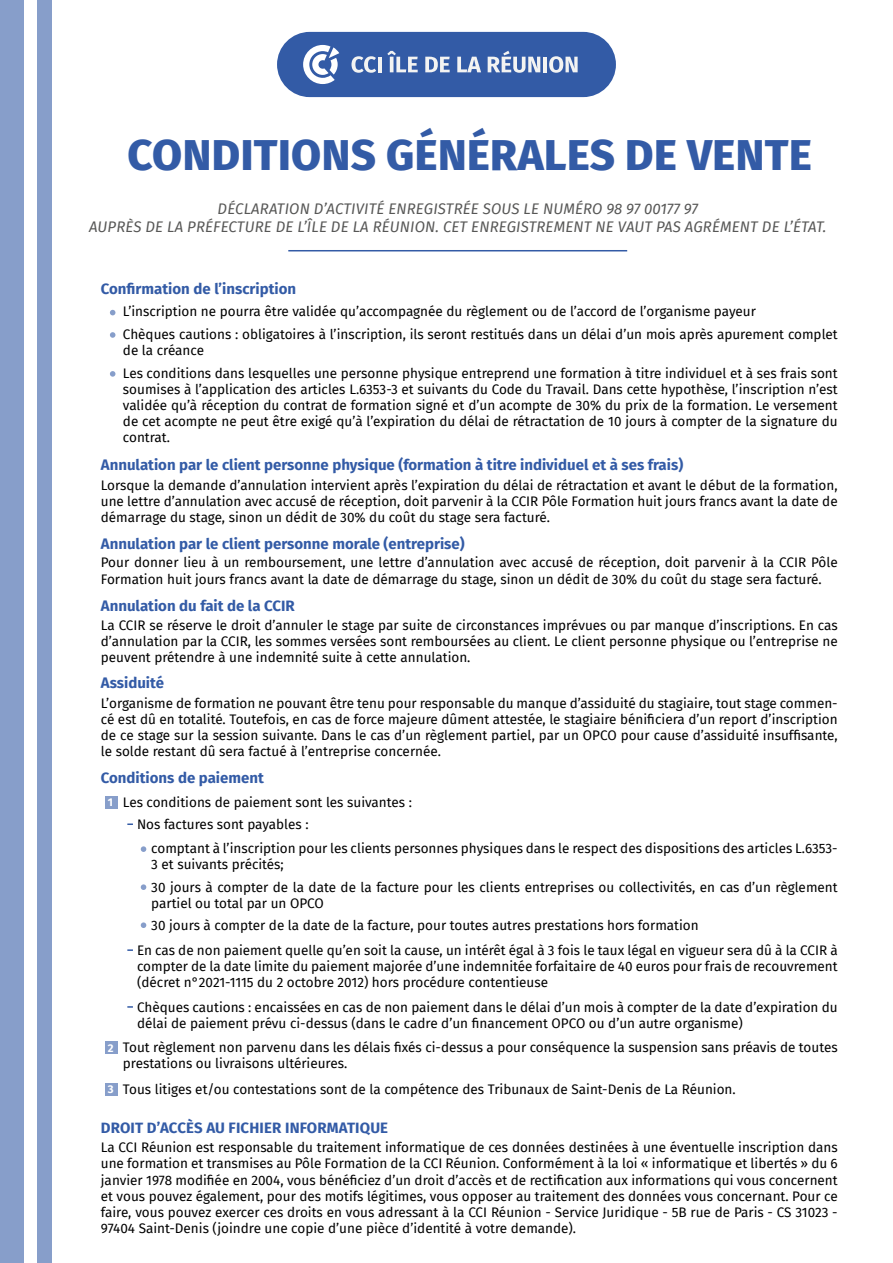
<style>
.page{position:relative;width:893px;height:1263px;background:#fff}
.page>*{position:absolute;margin:0;border:0;box-sizing:border-box;transform-origin:0 0}
.t1{font:800 43.5px "Fira Sans";letter-spacing:.01em;color:#335ba6}
.t2{font:700 15px "Fira Sans";color:#335ba6}
.t3{font:italic 15px/18px "Fira Sans";letter-spacing:.01em;color:#575756;text-align:center}
.t4{font:13.5px/16.2px "Fira Sans";color:#000}
.t5{font:700 11.25px "Fira Sans";color:#fff}
.s1{font-weight:700;font-size:11.25px;color:#fff}
</style>
<div class="page">
<div style="left:105px;top:796px;width:12px;height:13px;background:#879eca"></div>
<div style="left:277px;top:32px;width:339px;height:65px;background:#335ba6;border-radius:33px"></div>
<svg style="left:303px;top:45px;width:36px;height:39px"></svg>
<svg style="left:351px;top:56px;width:25px;height:17px"></svg>
<hr style="left:378px;top:57px;width:3px;height:15px;background:#f3f3f2">
<svg style="left:387px;top:51px;width:31px;height:21px"></svg>
<svg style="left:425px;top:57px;width:25px;height:15px"></svg>
<svg style="left:457px;top:57px;width:24px;height:15px"></svg>
<svg style="left:488px;top:51px;width:52px;height:22px"></svg>
<hr style="left:543px;top:57px;width:4px;height:15px;background:#f3f3f2">
<svg style="left:549px;top:56px;width:29px;height:17px"></svg>
<div style="left:0;top:0;width:24px;height:1263px;background:#879eca"></div>
<div style="left:37px;top:0;width:15px;height:1263px;background:#879eca"></div>
<hr style="left:288px;top:250px;width:339px;height:1px;background:#335ba6">
<svg style="left:110px;top:310px;width:5px;height:5px"></svg>
<svg style="left:110px;top:332px;width:5px;height:6px"></svg>
<svg style="left:110px;top:371px;width:5px;height:6px"></svg>
<svg style="left:141px;top:846px;width:5px;height:6px"></svg>
<svg style="left:141px;top:884px;width:5px;height:6px"></svg>
<svg style="left:141px;top:922px;width:5px;height:6px"></svg>
<svg style="left:127px;top:823px;width:6px;height:2px"></svg>
<svg style="left:127px;top:949px;width:6px;height:2px"></svg>
<svg style="left:127px;top:1006px;width:6px;height:2px"></svg>
<div style="left:105px;top:1041px;width:12px;height:12px;background:#879eca"></div>
<div style="left:105px;top:1083px;width:12px;height:12px;background:#879eca"></div>
<h1 class="t1" style="left:128px;top:117px;width:686px">CONDITIONS GÉNÉRALES DE VENTE</h1>
<p class="t3" style="left:89px;top:199px;width:739px">DÉCLARATION D’ACTIVITÉ ENREGISTRÉE SOUS LE NUMÉRO 98 97 00177 97<br>AUPRÈS DE LA PRÉFECTURE DE L’ÎLE DE LA RÉUNION. CET ENREGISTREMENT NE VAUT PAS AGRÉMENT DE L’ÉTAT.</p>
<p class="t2" style="left:101px;top:276px;width:197px">Confirmation de l’inscription</p>
<p class="t4" style="left:123px;top:300px;width:716px;line-height:22.5px">L’inscription ne pourra être validée qu’accompagnée du règlement ou de l’accord de l’organisme payeur<br>Chèques cautions : obligatoires à l’inscription, ils seront restitués dans un délai d’un mois après apurement complet</p>
<p class="t4" style="left:123px;top:339px;width:716px;line-height:22.5px">de la créance<br>Les conditions dans lesquelles une personne physique entreprend une formation à titre individuel et à ses frais sont</p>
<p class="t4" style="left:123px;top:381px;width:716px;text-align:justify">soumises à l’application des articles L.6353-3 et suivants du Code du Travail. Dans cette hypothèse, l’inscription n’est validée qu’à réception du contrat de formation signé et d’un acompte de 30% du prix de la formation. Le versement de cet acompte ne peut être exigé qu’à l’expiration du délai de rétractation de 10 jours à compter de la signature du contrat.</p>
<p class="t2" style="left:101px;top:452px;width:584px">Annulation par le client personne physique (formation à titre individuel et à ses frais)</p>
<p class="t4" style="left:101px;top:477px;width:738px;text-align:justify">Lorsque la demande d’annulation intervient après l’expiration du délai de rétractation et avant le début de la formation, une lettre d’annulation avec accusé de réception, doit parvenir à la CCIR Pôle Formation huit jours francs avant la date de démarrage du stage, sinon un dédit de 30% du coût du stage sera facturé.</p>
<p class="t2" style="left:101px;top:531px;width:365px">Annulation par le client personne morale (entreprise)</p>
<p class="t4" style="left:101px;top:554px;width:738px">Pour donner lieu à un remboursement, une lettre d’annulation avec accusé de réception, doit parvenir à la CCIR Pôle<br>Formation huit jours francs avant la date de démarrage du stage, sinon un dédit de 30% du coût du stage sera facturé.</p>
<p class="t2" style="left:101px;top:593px;width:195px">Annulation du fait de la CCIR</p>
<p class="t4" style="left:101px;top:617px;width:738px;text-align:justify">La CCIR se réserve le droit d’annuler le stage par suite de circonstances imprévues ou par manque d’inscriptions. En cas d’annulation par la CCIR, les sommes versées sont remboursées au client. Le client personne physique ou l’entreprise ne peuvent prétendre à une indemnité suite à cette annulation.</p>
<p class="t2" style="left:101px;top:670px;width:65px">Assiduité</p>
<p class="t4" style="left:101px;top:695px;width:738px;text-align:justify">L’organisme de formation ne pouvant être tenu pour responsable du manque d’assiduité du stagiaire, tout stage commen&shy;cé est dû en totalité. Toutefois, en cas de force majeure dûment attestée, le stagiaire bénificiera d’un report d’inscription de ce stage sur la session suivante. Dans le cas d’un règlement partiel, par un OPCO pour cause d’assiduité insuffisante, le solde restant dû sera factué à l’entreprise concernée.</p>
<p class="t2" style="left:101px;top:765px;width:164px">Conditions de paiement</p>
<p class="t4" style="left:137px;top:791px;width:276px;line-height:22px;text-indent:-29px"><span class="s1">1</span> Les conditions de paiement sont les suivantes :<br>Nos factures sont payables :</p>
<p class="t4" style="left:151px;top:840px;width:688px">comptant à l’inscription pour les clients personnes physiques dans le respect des dispositions des articles L.6353-<br>3 et suivants précités;</p>
<p class="t4" style="left:151px;top:878px;width:688px">30 jours à compter de la date de la facture pour les clients entreprises ou collectivités, en cas d’un règlement partiel ou total par un OPCO</p>
<p class="t4" style="left:137px;top:913px;width:702px;line-height:24.3px;text-indent:14px">30 jours à compter de la date de la facture, pour toutes autres prestations hors formation<br>En cas de non paiement quelle qu’en soit la cause, un intérêt égal à 3 fois le taux légal en vigueur sera dû à la CCIR à</p>
<p class="t4" style="left:137px;top:958px;width:702px">compter de la date limite du paiement majorée d’une indemnitée forfaitaire de 40 euros pour frais de recouvrement (décret n°2021-1115 du 2 octobre 2012) hors procédure contentieuse</p>
<p class="t4" style="left:137px;top:998px;width:702px">Chèques cautions : encaissées en cas de non paiement dans le délai d’un mois à compter de la date d’expiration du délai de paiement prévu ci-dessus (dans le cadre d’un financement OPCO ou d’un autre organisme)</p>
<p class="t4" style="left:123px;top:1039px;width:716px">Tout règlement non parvenu dans les délais fixés ci-dessus a pour conséquence la suspension sans préavis de toutes prestations ou livraisons ultérieures.</p>
<p class="t5" style="left:108px;top:1039px;width:7px">2</p>
<p class="t4" style="left:108px;top:1080px;width:629px"><span class="s1">3</span> Tous litiges et/ou contestations sont de la compétence des Tribunaux de Saint-Denis de La Réunion.</p>
<p class="t2" style="left:101px;top:1115px;width:289px">DROIT D’ACCÈS AU FICHIER INFORMATIQUE</p>
<p class="t4" style="left:101px;top:1139px;width:738px;text-align:justify">La CCI Réunion est responsable du traitement informatique de ces données destinées à une éventuelle inscription dans une formation et transmises au Pôle Formation de la CCI Réunion. Conformément à la loi « informatique et libertés » du 6 janvier 1978 modifiée en 2004, vous bénéficiez d’un droit d’accès et de rectification aux informations qui vous concernent et vous pouvez également, pour des motifs légitimes, vous opposer au traitement des données vous concernant. Pour ce faire, vous pouvez exercer ces droits en vous adressant à la CCI Réunion - Service Juridique - 5B rue de Paris - CS 31023 - 97404 Saint-Denis (joindre une copie d’une pièce d’identité à votre demande).</p>
</div>
